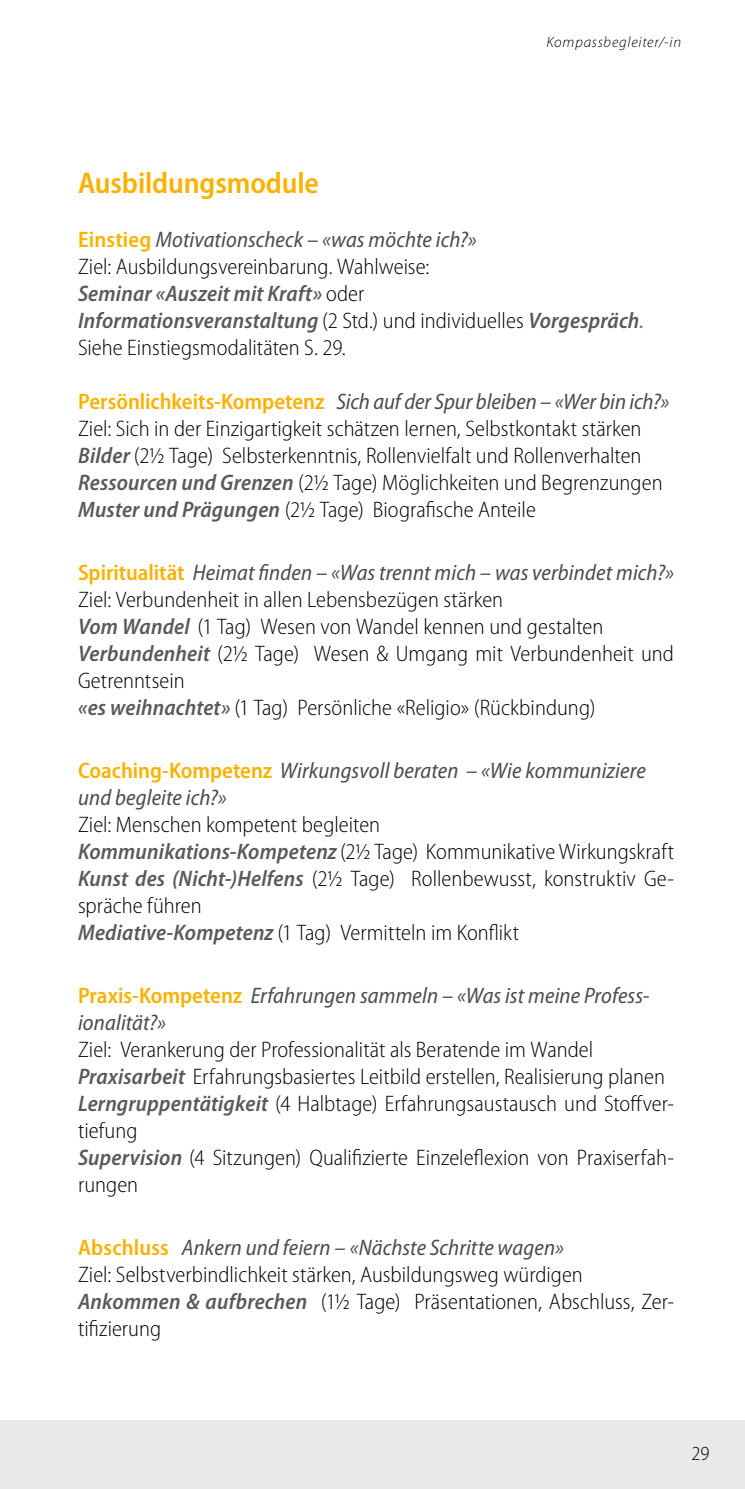
<style>
.page{position:relative;width:745px;height:1489px;background:#fff}
.page>*{position:absolute;margin:0;border:0;box-sizing:border-box;transform-origin:0 0}
.t1{font:600 semi-condensed 30px "Myriad Pro";letter-spacing:-.005em;color:#fab100}
.t2{font:300 semi-condensed 22.5px/27px "Myriad Pro";color:#000}
.t3{font:italic semi-condensed 22.5px/27px "Myriad Pro";letter-spacing:.005em;color:#4d4d4c}
.t4{font:300 semi-condensed 20px "Myriad Pro";color:#000}
.t5{font:italic 300 15px "Myriad Pro";letter-spacing:.05em;color:#000}
.s1{font-weight:600;color:#fab100}
.s2{font-weight:400;font-style:italic;color:#4d4d4c}
.s3{font-weight:600;font-style:italic;color:#5a5a59}
.s4{font-weight:400;font-style:italic;color:#747474}
.s5{font-weight:600;font-style:normal;color:#fab100}
</style>
<div class="page">
<div style="left:0;top:1419px;width:744px;height:69px;background:#e8e9e9"></div>
<p class="t5" style="left:546px;top:33px;width:136px">Kompassbegleiter/-in</p>
<h1 class="t1" style="left:78px;top:164px;width:242px">Ausbildungsmodule</h1>
<p class="t2" style="left:78px;top:225px;width:567px"><span class="s1">Einstieg</span> <span class="s2">Motivationscheck – «was möchte ich?»<br></span>Ziel: Ausbildungsvereinbarung. Wahlweise:<br><span class="s3">Seminar «Auszeit mit Kraft»</span> oder<br><span class="s3">Informationsveranstaltung</span> (2 Std.) und individuelles <span class="s3">Vorgespräch</span><span class="s4">.<br></span>Siehe Einstiegsmodalitäten S. 29.</p>
<p class="t2" style="left:78px;top:387px;width:592px"><span class="s1">Persönlichkeits-Kompetenz</span> <span class="s2">Sich auf der Spur bleiben – «Wer bin ich?» </span>Ziel: Sich in der Einzigartigkeit schätzen lernen, Selbstkontakt stärken <span class="s3">Bilder</span> (2½ Tage) Selbsterkenntnis, Rollenvielfalt und Rollenverhalten <span class="s3">Ressourcen und Grenzen</span> (2½ Tage) Möglichkeiten und Begrenzungen <span class="s3">Muster und Prägungen</span> (2½ Tage) Biografische Anteile</p>
<p class="t2" style="left:78px;top:558px;width:597px"><span class="s1">Spiritualität</span> <span class="s2">Heimat finden – «Was trennt mich – was verbindet mich?» </span>Ziel: Verbundenheit in allen Lebensbezügen stärken<br><span class="s3">Vom Wandel</span> (1 Tag) Wesen von Wandel kennen und gestalten <span class="s3">Verbundenheit</span> (2½ Tage) Wesen &amp; Umgang mit Verbundenheit und Getrenntsein<br><span class="s3">«es weihnachtet»</span> (1 Tag) Persönliche «Religio» (Rückbindung)</p>
<p class="t3" style="left:78px;top:756px;width:569px"><span class="s5">Coaching-Kompetenz</span> Wirkungsvoll beraten – «Wie kommuniziere und begleite ich?»</p>
<p class="t2" style="left:78px;top:810px;width:597px">Ziel: Menschen kompetent begleiten<br><span class="s3">Kommunikations-Kompetenz</span> (2½ Tage) Kommunikative Wirkungskraft <span class="s3">Kunst des (Nicht-)Helfens</span> (2½ Tage) Rollenbewusst, konstruktiv Ge&shy;spräche führen<br><span class="s3">Mediative-Kompetenz</span> (1 Tag) Vermitteln im Konflikt</p>
<p class="t3" style="left:78px;top:981px;width:572px"><span class="s5">Praxis-Kompetenz</span> Erfahrungen sammeln – «Was ist meine Profess&shy;ionalität?»</p>
<p class="t2" style="left:78px;top:1035px;width:597px">Ziel: Verankerung der Professionalität als Beratende im Wandel <span class="s3">Praxisarbeit</span> Erfahrungsbasiertes Leitbild erstellen, Realisierung planen <span class="s3">Lerngruppentätigkeit</span> (4 Halbtage) Erfahrungsaustausch und Stoffver&shy;tiefung<br><span class="s3">Supervision</span> (4 Sitzungen) Qualifizierte Einzeleflexion von Praxiserfah&shy;rungen</p>
<p class="t2" style="left:78px;top:1233px;width:597px"><span class="s1">Abschluss</span> <span class="s2">Ankern und feiern – «Nächste Schritte wagen»<br></span>Ziel: Selbstverbindlichkeit stärken, Ausbildungsweg würdigen <span class="s3">Ankommen &amp; aufbrechen</span> (1½ Tage) Präsentationen, Abschluss, Zer&shy;tifizierung</p>
<p class="t4" style="left:691px;top:1440px;width:19px">29</p>
</div>
